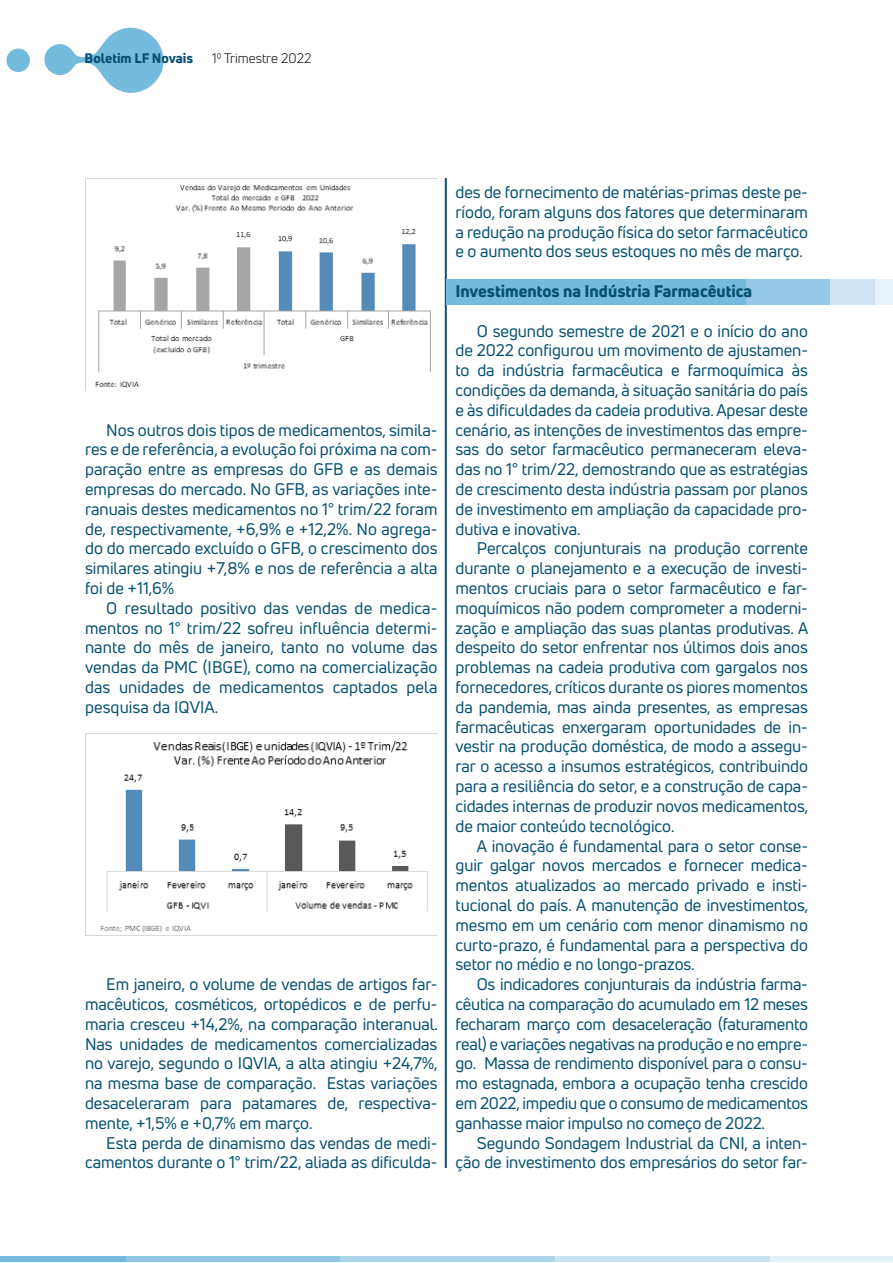
<style>
.page{position:relative;width:893px;height:1263px;background:#fff}
.page>*{position:absolute;margin:0;border:0;box-sizing:border-box;transform-origin:0 0}
.t1{font:16.5px/19.8px "Uni Neue";letter-spacing:-.005em;color:#065071;text-align:justify}
.t2{font:800 16.5px "Uni Neue";color:#065071}
.t3{font:800 13.5px "Uni Neue";color:#0a4f72}
.t4{font:13.5px "Uni Neue";color:#000}
</style>
<div class="page">
<svg style="left:44px;top:27px;width:120px;height:66px"></svg>
<div style="left:6px;top:49px;width:24px;height:23px;background:#75bbde;border-radius:50%"></div>
<hr style="left:446px;top:178px;width:1px;height:990px;background:#065071">
<hr style="left:445px;top:178px;width:1px;height:990px;background:#065071">
<div style="left:0;top:1256px;width:125px;height:6px;background:#75bbde"></div>
<div style="left:125px;top:1256px;width:215px;height:6px;background:#90c8e4"></div>
<div style="left:340px;top:1256px;width:215px;height:6px;background:#acd6eb"></div>
<div style="left:555px;top:1256px;width:215px;height:6px;background:#c8e4f1"></div>
<div style="left:770px;top:1256px;width:123px;height:6px;background:#e3f1f8"></div>
<div style="left:446px;top:279px;width:300px;height:26px;background:#75bbde"></div>
<div style="left:746px;top:279px;width:84px;height:26px;background:#96c8e5"></div>
<div style="left:831px;top:279px;width:44px;height:26px;background:#cfe4f3"></div>
<div style="left:875px;top:279px;width:18px;height:26px;background:#e8f2fa"></div>
<img style="left:95px;top:184px;width:336px;height:204px">
<img style="left:86px;top:733px;width:351px;height:200px">
<p class="t3" style="left:85px;top:49px;width:110px">Boletim LF Novais</p>
<p class="t4" style="left:212px;top:51px;width:101px">10 Trimestre 2022</p>
<p class="t1" style="left:85px;top:420px;width:354px;text-indent:21px">Nos outros dois tipos de medicamentos, simila&shy;res e de referência, a evolução foi próxima na com&shy;paração entre as empresas do GFB e as demais empresas do mercado. No GFB, as variações inte&shy;ranuais destes medicamentos no 1° trim/22 foram de, respectivamente, +6,9% e +12,2%. No agrega&shy;do do mercado excluído o GFB, o crescimento dos similares atingiu +7,8% e nos de referência a alta foi de +11,6%</p>
<p class="t1" style="left:85px;top:598px;width:354px;text-indent:21px">O resultado positivo das vendas de medica&shy;mentos no 1° trim/22 sofreu influência determi&shy;nante do mês de janeiro, tanto no volume das vendas da PMC (IBGE), como na comercialização das unidades de medicamentos captados pela pesquisa da IQVIA.</p>
<p class="t1" style="left:85px;top:974px;width:354px;text-indent:21px">Em janeiro, o volume de vendas de artigos far&shy;macêuticos, cosméticos, ortopédicos e de perfu&shy;maria cresceu +14,2%, na comparação interanual.<br>Nas unidades de medicamentos comercializadas no varejo, segundo o IQVIA, a alta atingiu +24,7%, na mesma base de comparação. Estas variações desaceleraram para patamares de, respectiva&shy;mente, +1,5% e +0,7% em março.</p>
<p class="t1" style="left:85px;top:1132px;width:354px;text-align:right">Esta perda de dinamismo das vendas de medi&shy;camentos durante o 1° trim/22, aliada as dificulda-</p>
<p class="t1" style="left:455px;top:182px;width:354px">des de fornecimento de matérias-primas deste pe&shy;ríodo, foram alguns dos fatores que determinaram a redução na produção física do setor farmacêutico e o aumento dos seus estoques no mês de março.</p>
<p class="t2" style="left:455px;top:280px;width:298px">Investimentos na Indústria Farmacêutica</p>
<p class="t1" style="left:455px;top:321px;width:354px;text-indent:21px">O segundo semestre de 2021 e o início do ano de 2022 configurou um movimento de ajustamen&shy;to da indústria farmacêutica e farmoquímica às condições da demanda, à situação sanitária do país e às dificuldades da cadeia produtiva. Apesar deste cenário, as intenções de investimentos das empre&shy;sas do setor farmacêutico permaneceram eleva&shy;das no 1° trim/22, demostrando que as estratégias de crescimento desta indústria passam por planos de investimento em ampliação da capacidade pro&shy;dutiva e inovativa.</p>
<p class="t1" style="left:455px;top:538px;width:354px;text-indent:21px">Percalços conjunturais na produção corrente durante o planejamento e a execução de investi&shy;mentos cruciais para o setor farmacêutico e far&shy;moquímicos não podem comprometer a moderni&shy;zação e ampliação das suas plantas produtivas. A despeito do setor enfrentar nos últimos dois anos problemas na cadeia produtiva com gargalos nos fornecedores, críticos durante os piores momentos da pandemia, mas ainda presentes, as empresas farmacêuticas enxergaram oportunidades de in&shy;vestir na produção doméstica, de modo a assegu&shy;rar o acesso a insumos estratégicos, contribuindo para a resiliência do setor, e a construção de capa&shy;cidades internas de produzir novos medicamentos, de maior conteúdo tecnológico.</p>
<p class="t1" style="left:455px;top:835px;width:354px;text-indent:21px">A inovação é fundamental para o setor conse&shy;guir galgar novos mercados e fornecer medica&shy;mentos atualizados ao mercado privado e insti&shy;tucional do país. A manutenção de investimentos, mesmo em um cenário com menor dinamismo no curto-prazo, é fundamental para a perspectiva do setor no médio e no longo-prazos.</p>
<p class="t1" style="left:455px;top:974px;width:354px;text-indent:21px">Os indicadores conjunturais da indústria farma&shy;cêutica na comparação do acumulado em 12 meses fecharam março com desaceleração (faturamento real) e variações negativas na produção e no empre&shy;go. Massa de rendimento disponível para o consu&shy;mo estagnada, embora a ocupação tenha crescido em 2022, impediu que o consumo de medicamentos ganhasse maior impulso no começo de 2022.</p>
<p class="t1" style="left:455px;top:1132px;width:354px;text-align:right">Segundo Sondagem Industrial da CNI, a inten&shy;ção de investimento dos empresários do setor far-</p>
</div>
